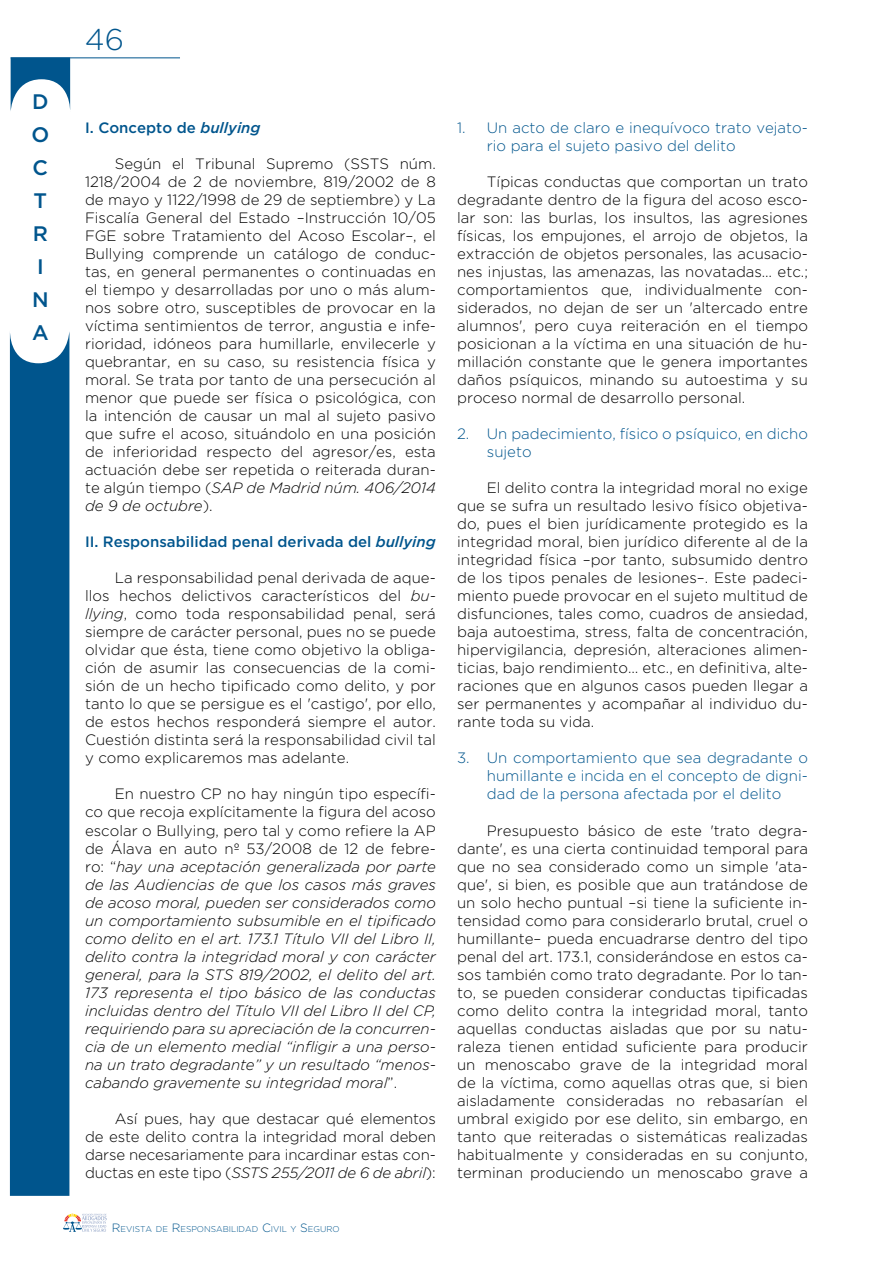
<style>
.page{position:relative;width:893px;height:1263px;background:#fff}
.page>*{position:absolute;margin:0;border:0;box-sizing:border-box;transform-origin:0 0}
.t1{font:300 30px "Gotham";color:#00558d}
.t2{font:500 21px/33px "Gotham";color:#00558d}
.t3{font:300 15px/18px "Gotham";color:#000;text-align:justify}
.t4{font:italic 300 15px/18px "Gotham";color:#000;text-align:justify}
.t5{font:300 15px/18px "Gotham";color:#00558d}
.t6{font:500 15px "Gotham";color:#00558d}
.t7{font:300 8.4px "Gotham";color:#00558d}
.s1{font-style:italic}
.s2{font-style:normal}
.s3{font-size:12px}
</style>
<div class="page">
<hr style="left:11px;top:57px;width:169px;height:1px;background:#00558d">
<svg style="left:11px;top:57px;width:60px;height:53px"></svg>
<svg style="left:9px;top:332px;width:60px;height:864px;background:#3578a4"></svg>
<svg style="left:63px;top:1213px;width:44px;height:19px"></svg>
<h2 class="t2" style="left:31px;top:85px;width:19px">D<br>O<br>C<br>T<br>R<br>I<br>N<br>A</h2>
<h1 class="t1" style="left:85px;top:24px;width:41px">46</h1>
<p class="t6" style="left:85px;top:119px;width:177px">I. Concepto de <span class="s1">bullying</span></p>
<p class="t3" style="left:85px;top:154px;width:352px;text-indent:30px">Según el Tribunal Supremo (SSTS núm.<br>1218/2004 de 2 de noviembre, 819/2002 de 8 de mayo y 1122/1998 de 29 de septiembre) y La Fiscalía General del Estado –Instrucción 10/05<br>FGE sobre Tratamiento del Acoso Escolar–, el Bullying comprende un catálogo de conduc&shy;tas, en general permanentes o continuadas en el tiempo y desarrolladas por uno o más alum&shy;nos sobre otro, susceptibles de provocar en la víctima sentimientos de terror, angustia e infe&shy;rioridad, idóneos para humillarle, envilecerle y quebrantar, en su caso, su resistencia física y moral. Se trata por tanto de una persecución al menor que puede ser física o psicológica, con la intención de causar un mal al sujeto pasivo que sufre el acoso, situándolo en una posición de inferioridad respecto del agresor/es, esta actuación debe ser repetida o reiterada duran&shy;te algún tiempo (<span class="s1">SAP de Madrid núm. 406/2014 de 9 de octubre</span>).</p>
<p class="t6" style="left:85px;top:533px;width:352px">II. Responsabilidad penal derivada del <span class="s1">bullying</span></p>
<p class="t3" style="left:85px;top:569px;width:352px;text-indent:30px">La responsabilidad penal derivada de aque&shy;llos hechos delictivos característicos del <span class="s1">bu&shy;llying</span>, como toda responsabilidad penal, será siempre de carácter personal, pues no se puede olvidar que ésta, tiene como objetivo la obliga&shy;ción de asumir las consecuencias de la comi&shy;sión de un hecho tipificado como delito, y por tanto lo que se persigue es el 'castigo', por ello, de estos hechos responderá siempre el autor.<br>Cuestión distinta será la responsabilidad civil tal y como explicaremos mas adelante.</p>
<p class="t4" style="left:85px;top:785px;width:352px;text-indent:30px"><span class="s2">En nuestro CP no hay ningún tipo específi&shy;co que recoja explícitamente la figura del acoso escolar o Bullying, pero tal y como refiere la AP de Álava en auto nº 53/2008 de 12 de febre&shy;ro: “</span>hay una aceptación generalizada por parte de las Audiencias de que los casos más graves de acoso moral, pueden ser considerados como un comportamiento subsumible en el tipificado como delito en el art. 173.1 Título VII del Libro II, delito contra la integridad moral y con carácter general, para la STS 819/2002, el delito del art.<br>173 representa el tipo básico de las conductas incluidas dentro del Título VII del Libro II del CP, requiriendo para su apreciación de la concurren&shy;cia de un elemento medial “infligir a una perso&shy;na un trato degradante” y un resultado “menos&shy;cabando gravemente su integridad moral<span class="s2">”.</span></p>
<p class="t3" style="left:85px;top:1109px;width:352px;text-indent:30px">Así pues, hay que destacar qué elementos de este delito contra la integridad moral deben darse necesariamente para incardinar estas con&shy;ductas en este tipo (<span class="s1">SSTS 255/2011 de 6 de abril</span>):</p>
<p class="t7" style="left:112px;top:1224px;width:229px"><span class="s3">R</span>EVISTA DE <span class="s3">R</span>ESPONSABILIDAD <span class="s3">C</span>IVIL Y <span class="s3">S</span> EGURO</p>
<p class="t5" style="left:487px;top:118px;width:323px;text-indent:-30px">1. Un acto de claro e inequívoco trato vejato&shy;rio para el sujeto pasivo del delito</p>
<p class="t3" style="left:457px;top:172px;width:352px;text-indent:30px">Típicas conductas que comportan un trato degradante dentro de la figura del acoso esco&shy;lar son: las burlas, los insultos, las agresiones físicas, los empujones, el arrojo de objetos, la extracción de objetos personales, las acusacio&shy;nes injustas, las amenazas, las novatadas… etc.; comportamientos que, individualmente con&shy;siderados, no dejan de ser un 'altercado entre alumnos', pero cuya reiteración en el tiempo posicionan a la víctima en una situación de hu&shy;millación constante que le genera importantes daños psíquicos, minando su autoestima y su proceso normal de desarrollo personal.</p>
<p class="t5" style="left:487px;top:425px;width:323px;text-indent:-30px">2. Un padecimiento, físico o psíquico, en dicho sujeto</p>
<p class="t3" style="left:457px;top:479px;width:352px;text-indent:30px">El delito contra la integridad moral no exige que se sufra un resultado lesivo físico objetiva&shy;do, pues el bien jurídicamente protegido es la integridad moral, bien jurídico diferente al de la integridad física –por tanto, subsumido dentro de los tipos penales de lesiones–. Este padeci&shy;miento puede provocar en el sujeto multitud de disfunciones, tales como, cuadros de ansiedad, baja autoestima, stress, falta de concentración, hipervigilancia, depresión, alteraciones alimen&shy;ticias, bajo rendimiento… etc., en definitiva, alte&shy;raciones que en algunos casos pueden llegar a ser permanentes y acompañar al individuo du&shy;rante toda su vida.</p>
<p class="t5" style="left:487px;top:749px;width:323px;text-align:justify;text-indent:-30px">3. Un comportamiento que sea degradante o humillante e incida en el concepto de digni&shy;dad de la persona afectada por el delito</p>
<p class="t3" style="left:457px;top:821px;width:352px;text-indent:30px">Presupuesto básico de este 'trato degra&shy;dante', es una cierta continuidad temporal para que no sea considerado como un simple 'ata&shy;que', si bien, es posible que aun tratándose de un solo hecho puntual –si tiene la suficiente in&shy;tensidad como para considerarlo brutal, cruel o humillante– pueda encuadrarse dentro del tipo penal del art. 173.1, considerándose en estos ca&shy;sos también como trato degradante. Por lo tan&shy;to, se pueden considerar conductas tipificadas como delito contra la integridad moral, tanto aquellas conductas aisladas que por su natu&shy;raleza tienen entidad suficiente para producir un menoscabo grave de la integridad moral de la víctima, como aquellas otras que, si bien aisladamente consideradas no rebasarían el umbral exigido por ese delito, sin embargo, en tanto que reiteradas o sistemáticas realizadas habitualmente y consideradas en su conjunto, terminan produciendo un menoscabo grave a</p>
</div>
